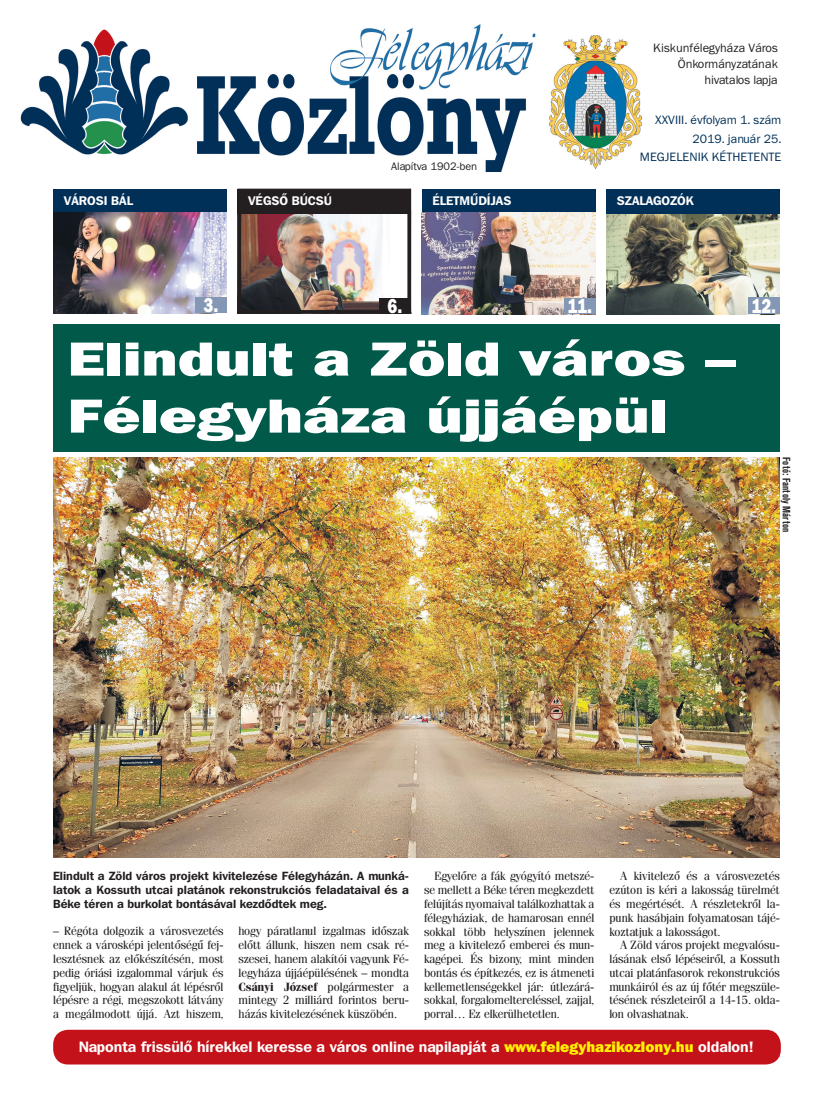
<style>
.page{position:relative;width:833px;height:1099px;background:#fff}
.page>*{position:absolute;margin:0;border:0;box-sizing:border-box;transform-origin:0 0}
.t1{font:47.5px/57px "Franklin Gothic Hv PFL";color:#fff;scale:1.3 1}
.t2{font:20px "Franklin Gothic Hv PFL";color:#fff;scale:.8 1}
.t3{font:700 15px "Franklin Gothic PFL";color:#fff}
.t4{font:12.5px/18.8px "Franklin Gothic PFL";color:#002f57;text-align:right}
.t5{font:12.5px/16.2px "Franklin Gothic PFL";color:#231f20;text-align:right}
.t6{font:700 12.5px "Franklin Gothic PFL";color:#fff}
.t7{font:11.88px/13.8px "Fenice PFL";color:#231f20;text-align:justify}
.t8{font:700 11.88px/13.8px "Franklin Gothic PFL";color:#231f20;text-align:justify}
.t9{font:11.25px "Franklin Gothic PFL";color:#231f20}
.t10{font:700 10.62px "Akzidenz Grotesk Cn PFL";color:#231f20;scale:.95 1}
.s1{font-weight:700}
.s2{font-family:"Franklin Gothic Hv PFL";font-weight:400;color:#fff101}
</style>
<div class="page">
<img style="left:242px;top:213px;width:164px;height:96px">
<div style="left:237px;top:189px;width:174px;height:125px;border:4px solid #231f20"></div>
<img style="left:20px;top:24px;width:516px;height:148px">
<img style="left:549px;top:35px;width:93px;height:134px">
<div style="left:237px;top:189px;width:174px;height:24px;background:#231f20"></div>
<div style="left:379px;top:298px;width:32px;height:16px;background:#231f20"></div>
<div style="left:422px;top:189px;width:173px;height:24px;background:#002f57"></div>
<img style="left:422px;top:213px;width:173px;height:101px">
<div style="left:564px;top:298px;width:31px;height:16px;background:#8498b6"></div>
<img style="left:606px;top:213px;width:174px;height:101px">
<div style="left:748px;top:297px;width:32px;height:17px;background:#8498b6"></div>
<div style="left:606px;top:189px;width:174px;height:24px;background:#002f57"></div>
<div style="left:53px;top:189px;width:174px;height:24px;background:#002f57"></div>
<img style="left:53px;top:212px;width:174px;height:101px">
<div style="left:195px;top:297px;width:32px;height:16px;background:#8498b6"></div>
<div style="left:53px;top:1029px;width:728px;height:35px;background:#c4121a;border-radius:15px"></div>
<img style="left:53px;top:457px;width:727px;height:400px">
<div style="left:53px;top:324px;width:727px;height:127px;background:#005949"></div>
<p class="t9" style="left:391px;top:160px;width:88px">Alapítva 1902-ben</p>
<p class="t5" style="left:653px;top:40px;width:126px">Kiskunfélegyháza Város<br>Önkormányzatának hivatalos lapja</p>
<p class="t4" style="left:640px;top:110px;width:143px">XXVIII. évfolyam 1. szám<br>2019. január 25.<br>MEGJELENIK KÉTHETENTE</p>
<p class="t6" style="left:64px;top:193px;width:71px">VÁROSI BÁL</p>
<p class="t6" style="left:617px;top:193px;width:78px">SZALAGOZÓK</p>
<p class="t6" style="left:248px;top:193px;width:86px">VÉGSŐ BÚCSÚ</p>
<p class="t6" style="left:432px;top:193px;width:81px">ÉLETMŰDÍJAS</p>
<h2 class="t2" style="left:203px;top:292px;width:20px">3.</h2>
<h2 class="t2" style="left:387px;top:293px;width:20px">6.</h2>
<h2 class="t2" style="left:567px;top:293px;width:32px">11.</h2>
<h2 class="t2" style="left:751px;top:293px;width:32px">12.</h2>
<h1 class="t1" style="left:67px;top:329px;width:515px">Elindult a Zöld város –<br>Félegyháza újjáépül</h1>
<p class="t10" style="left:792px;top:457px;width:81px;rotate:90deg">Fotó: Fantoly Márton</p>
<p class="t8" style="left:53px;top:869px;width:357px">Elindult a Zöld város projekt kivitelezése Félegyházán. A munká&shy;latok a Kossuth utcai platánok rekonstrukciós feladataival és a Béke téren a burkolat bontásával kezdődtek meg.</p>
<p class="t7" style="left:53px;top:924px;width:172px">– Régóta dolgozik a városvezetés ennek a városképi jelentőségű fej&shy;lesztésnek az előkészítésén, most pedig óriási izgalommal várjuk és figyeljük, hogyan alakul át lépésről lépésre a régi, megszokott látvány a megálmodott újjá. Azt hiszem,</p>
<p class="t7" style="left:238px;top:924px;width:172px">hogy páratlanul izgalmas időszak előtt állunk, hiszen nem csak ré&shy;szesei, hanem alakítói vagyunk Fé&shy;legyháza újjáépülésének – mondta <span class="s1">Csányi József</span> polgármester a mintegy 2 milliárd forintos beru&shy;házás kivitelezésének küszöbén.</p>
<p class="t7" style="left:424px;top:869px;width:172px;text-indent:11px">Egyelőre a fák gyógyító metszé&shy;se mellett a Béke téren megkezdett felújítás nyomaival találkozhattak a félegyháziak, de hamarosan ennél sokkal több helyszínen jelennek meg a kivitelező emberei és mun&shy;kagépei. És bizony, mint minden bontás és építkezés, ez is átmeneti kellemetlenségekkel jár: útlezárá&shy;sokkal, forgalomeltereléssel, zajjal, porral… Ez elkerülhetetlen.</p>
<p class="t7" style="left:609px;top:869px;width:172px;text-indent:11px">A kivitelező és a városvezetés ezúton is kéri a lakosság türelmét és megértését. A részletekről la&shy;punk hasábjain folyamatosan tájé&shy;koztatjuk a lakosságot.</p>
<p class="t7" style="left:609px;top:938px;width:172px;text-indent:11px">A Zöld város projekt megvalósu&shy;lásának első lépéseiről, a Kossuth utcai platánfasorok rekonstrukciós munkáiról és az új főtér megszüle&shy;tésének részleteiről a 14-15. olda&shy;lon olvashatnak.</p>
<p class="t3" style="left:79px;top:1037px;width:676px">Naponta frissülő hírekkel keresse a város online napilapját a <span class="s2">www.felegyhazikozlony.hu</span> oldalon!</p>
</div>
